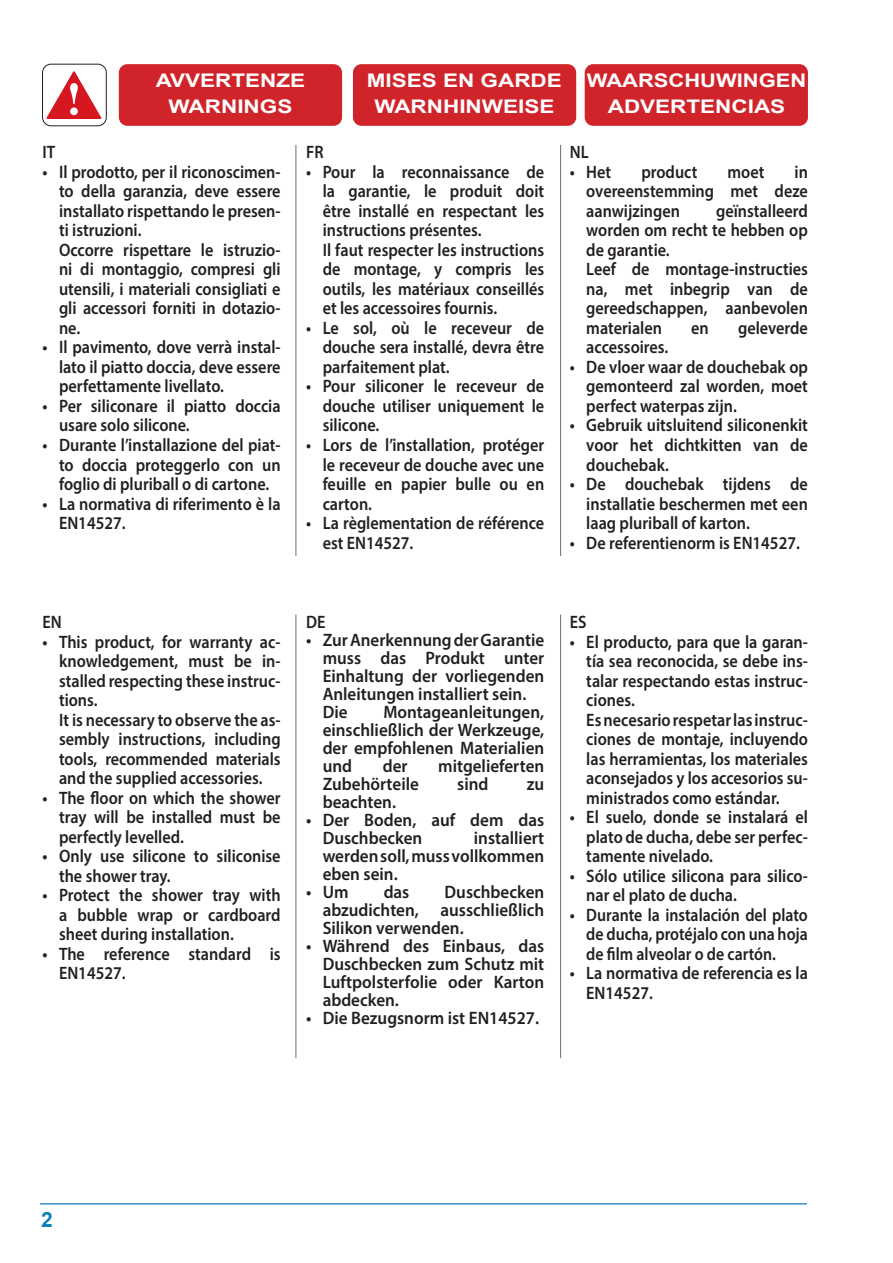
<style>
.page{position:relative;width:893px;height:1263px;background:#fff}
.page>*{position:absolute;margin:0;border:0;box-sizing:border-box;transform-origin:0 0}
.t1{font:700 21px "Arial";color:#0c81be}
.t2{font:700 18.75px "Arial";color:#fff;scale:1.2 1}
.t3{font:700 18.75px "Arial";color:#fff;scale:1.17 1}
.t4{font:600 18px/19.5px "Myriad Pro";color:#231f20;text-align:justify;scale:.9 1}
.t5{font:600 18px/18px "Myriad Pro";color:#231f20;text-align:justify;scale:.95 1}
</style>
<div class="page">
<hr style="left:40px;top:1203px;width:767px;height:1px;background:#3e8ec6">
<div style="left:42px;top:64px;width:65px;height:62px;border:1px solid #231f20;border-radius:9px"></div>
<div style="left:119px;top:64px;width:223px;height:62px;background:#d1232a;border-radius:9px"></div>
<div style="left:585px;top:64px;width:223px;height:62px;background:#d1232a;border-radius:9px"></div>
<div style="left:353px;top:64px;width:223px;height:62px;background:#d1232a;border-radius:9px"></div>
<svg style="left:47px;top:71px;width:54px;height:48px"></svg>
<hr style="left:296px;top:145px;width:1px;height:411px;background:#6c6d70">
<hr style="left:560px;top:145px;width:1px;height:411px;background:#6c6d70">
<hr style="left:296px;top:614px;width:1px;height:444px;background:#6c6d70">
<hr style="left:560px;top:614px;width:1px;height:444px;background:#6c6d70">
<p class="t2" style="left:156px;top:67px;width:126px">AVVERTENZE</p>
<p class="t2" style="left:367px;top:67px;width:164px">MISES EN GARDE</p>
<p class="t2" style="left:169px;top:93px;width:105px">WARNINGS</p>
<p class="t2" style="left:374px;top:93px;width:151px">WARNHINWEISE</p>
<p class="t3" style="left:587px;top:67px;width:189px">WAARSCHUWINGEN</p>
<p class="t2" style="left:608px;top:93px;width:149px">ADVERTENCIAS</p>
<p class="t4" style="left:43px;top:142px;width:16px">IT</p>
<p class="t4" style="left:59px;top:162px;width:248px;text-indent:-17px">• Il prodotto, per il riconoscimen&shy;to della garanzia, deve essere installato rispettando le presen&shy;ti istruzioni.</p>
<p class="t4" style="left:59px;top:240px;width:248px">Occorre rispettare le istruzio&shy;ni di montaggio, compresi gli utensili, i materiali consigliati e gli accessori forniti in dotazio&shy;ne.</p>
<p class="t4" style="left:59px;top:337px;width:248px;text-indent:-17px">• Il pavimento, dove verrà instal&shy;lato il piatto doccia, deve essere perfettamente livellato.</p>
<p class="t4" style="left:59px;top:396px;width:248px;text-indent:-17px">• Per siliconare il piatto doccia usare solo silicone.</p>
<p class="t4" style="left:59px;top:435px;width:248px;text-indent:-17px">• Durante l’installazione del piat&shy;to doccia proteggerlo con un foglio di pluriball o di cartone.</p>
<p class="t4" style="left:59px;top:493px;width:248px;text-indent:-17px">• La normativa di riferimento è la<br>EN14527.</p>
<p class="t4" style="left:306px;top:142px;width:21px">FR</p>
<p class="t4" style="left:323px;top:162px;width:248px;text-indent:-16px">• Pour la reconnaissance de la garantie, le produit doit être installé en respectant les instructions présentes.</p>
<p class="t4" style="left:323px;top:240px;width:248px">Il faut respecter les instructions de montage, y compris les outils, les matériaux conseillés et les accessoires fournis.</p>
<p class="t4" style="left:323px;top:318px;width:248px;text-indent:-16px">• Le sol, où le receveur de douche sera installé, devra être parfaitement plat.</p>
<p class="t4" style="left:323px;top:376px;width:248px;text-indent:-16px">• Pour siliconer le receveur de douche utiliser uniquement le silicone.</p>
<p class="t4" style="left:323px;top:435px;width:248px;text-indent:-16px">• Lors de l’installation, protéger le receveur de douche avec une feuille en papier bulle ou en carton.</p>
<p class="t4" style="left:323px;top:513px;width:248px;text-indent:-16px">• La règlementation de référence est EN14527.</p>
<p class="t4" style="left:570px;top:142px;width:23px">NL</p>
<p class="t4" style="left:570px;top:162px;width:48px">• Het</p>
<p class="t4" style="left:641px;top:162px;width:64px">product</p>
<p class="t4" style="left:727px;top:162px;width:43px">moet</p>
<p class="t4" style="left:586px;top:162px;width:248px;text-indent:208px">in overeenstemming met deze aanwijzingen</p>
<p class="t4" style="left:586px;top:201px;width:248px;text-indent:130px">geïnstalleerd worden om recht te hebben op de garantie.</p>
<p class="t4" style="left:586px;top:259px;width:248px">Leef de montage-instructies na, met inbegrip van de gereedschappen, aanbevolen materialen</p>
<p class="t4" style="left:691px;top:318px;width:21px">en</p>
<p class="t4" style="left:738px;top:318px;width:79px">geleverde</p>
<p class="t4" style="left:586px;top:337px;width:93px">accessoires.</p>
<p class="t4" style="left:586px;top:357px;width:248px;text-indent:-16px">• De vloer waar de douchebak op gemonteerd zal worden, moet perfect waterpas zijn.</p>
<p class="t4" style="left:586px;top:415px;width:248px;text-indent:-16px">• Gebruik uitsluitend siliconenkit voor het dichtkitten van de douchebak.</p>
<p class="t4" style="left:586px;top:474px;width:248px;text-indent:-16px">• De douchebak tijdens de installatie beschermen met een laag pluriball of karton.</p>
<p class="t4" style="left:570px;top:532px;width:257px">• De referentienorm is EN14527.</p>
<p class="t4" style="left:43px;top:612px;width:23px">EN</p>
<p class="t4" style="left:59px;top:632px;width:248px;text-indent:-17px">• This product, for warranty ac&shy;knowledgement, must be in&shy;stalled respecting these instruc&shy;tions.</p>
<p class="t4" style="left:59px;top:710px;width:248px">It is necessary to observe the as&shy;sembly instructions, including tools, recommended materials and the supplied accessories.</p>
<p class="t4" style="left:59px;top:788px;width:248px;text-indent:-17px">• The floor on which the shower tray will be installed must be perfectly levelled.</p>
<p class="t4" style="left:59px;top:846px;width:248px;text-indent:-17px">• Only use silicone to siliconise the shower tray.</p>
<p class="t4" style="left:59px;top:885px;width:248px;text-indent:-17px">• Protect the shower tray with a bubble wrap or cardboard sheet during installation.</p>
<p class="t4" style="left:59px;top:944px;width:248px;text-indent:-17px">• The reference standard is<br>EN14527.</p>
<p class="t4" style="left:306px;top:612px;width:23px">DE</p>
<p class="t5" style="left:323px;top:631px;width:235px;text-indent:-16px">• Zur Anerkennung der Garantie muss das Produkt unter Einhaltung der vorliegenden Anleitungen installiert sein.</p>
<p class="t5" style="left:323px;top:703px;width:28px">Die</p>
<p class="t5" style="left:323px;top:703px;width:235px;text-indent:61px">Montageanleitungen, einschließlich der Werkzeuge, der empfohlenen Materialien und</p>
<p class="t5" style="left:383px;top:757px;width:28px">der</p>
<p class="t5" style="left:438px;top:757px;width:113px">mitgelieferten</p>
<p class="t5" style="left:323px;top:775px;width:103px">Zubehörteile</p>
<p class="t5" style="left:457px;top:775px;width:34px">sind</p>
<p class="t5" style="left:527px;top:775px;width:20px">zu</p>
<p class="t5" style="left:323px;top:793px;width:79px">beachten.</p>
<p class="t5" style="left:323px;top:811px;width:235px;text-indent:-16px">• Der Boden, auf dem das<br>Duschbecken</p>
<p class="t5" style="left:323px;top:829px;width:235px;text-indent:151px">installiert werden soll, muss vollkommen eben sein.</p>
<p class="t5" style="left:306px;top:883px;width:46px">• Um</p>
<p class="t5" style="left:384px;top:883px;width:29px">das</p>
<p class="t5" style="left:323px;top:883px;width:235px;text-indent:122px">Duschbecken abzudichten, ausschließlich Silikon verwenden.</p>
<p class="t5" style="left:323px;top:937px;width:235px;text-indent:-16px">• Während des Einbaus, das Duschbecken zum Schutz mit Luftpolsterfolie oder Karton abdecken.</p>
<p class="t5" style="left:306px;top:1009px;width:247px">• Die Bezugsnorm ist EN14527.</p>
<p class="t4" style="left:570px;top:612px;width:20px">ES</p>
<p class="t4" style="left:586px;top:632px;width:248px;text-indent:-16px">• El producto, para que la garan&shy;tía sea reconocida, se debe ins&shy;talar respectando estas instruc&shy;ciones.</p>
<p class="t4" style="left:586px;top:710px;width:248px">Es necesario respetar las instruc&shy;ciones de montaje, incluyendo las herramientas, los materiales aconsejados y los accesorios su&shy;ministrados como estándar.</p>
<p class="t4" style="left:586px;top:807px;width:248px;text-indent:-16px">• El suelo, donde se instalará el plato de ducha, debe ser perfec&shy;tamente nivelado.</p>
<p class="t4" style="left:586px;top:866px;width:248px;text-indent:-16px">• Sólo utilice silicona para silico&shy;nar el plato de ducha.</p>
<p class="t4" style="left:586px;top:905px;width:248px;text-indent:-16px">• Durante la instalación del plato de ducha, protéjalo con una hoja de film alveolar o de cartón.</p>
<p class="t4" style="left:586px;top:963px;width:248px;text-indent:-16px">• La normativa de referencia es la<br>EN14527.</p>
<p class="t1" style="left:41px;top:1204px;width:13px">2</p>
</div>
